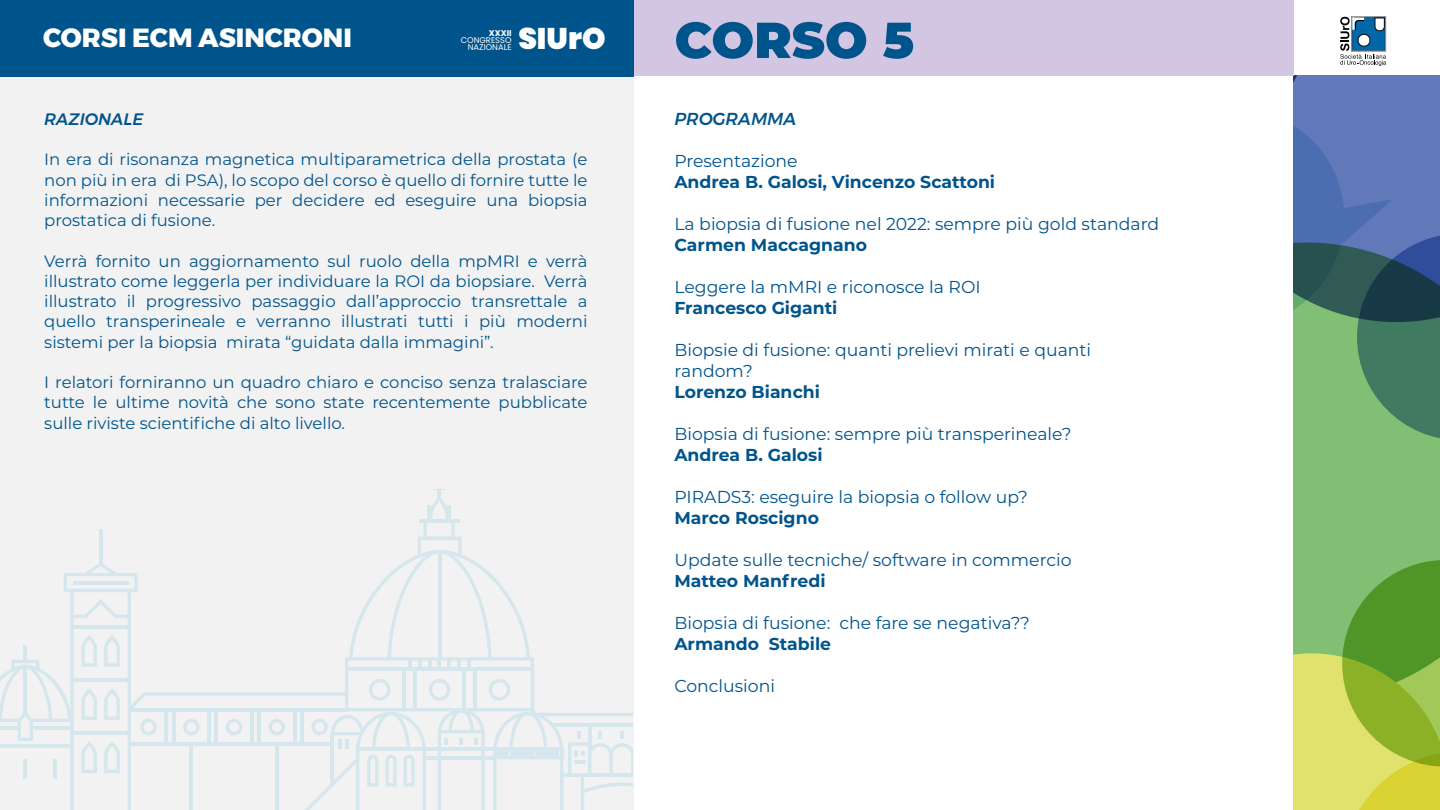
<style>
.page{position:relative;width:1440px;height:810px;background:#fff}
.page>*{position:absolute;margin:0;border:0;box-sizing:border-box;transform-origin:0 0}
.t1{font:900 50.4px "Montserrat";color:#00548c}
.t2{font:900 29.85px "Poppins";color:#fff}
.t3{font:800 26.17px "Montserrat";color:#fff}
.t4{font:17.25px/21px "Montserrat";color:#00548c}
.t5{font:700 17.25px "Montserrat";color:#00548c}
.t6{font:italic 500 17.25px "Montserrat";color:#00548c}
.t7{font:16.5px/20.2px "Montserrat";color:#00548c;text-align:justify}
.t8{font:italic 500 16.5px "Montserrat";color:#00548c}
.t9{font:8.32px/7.1px "Poppins";color:#fff;text-align:right}
.t10{font:700 8.32px "Poppins";color:#fff}
</style>
<div class="page">
<div style="left:0;top:76px;width:633px;height:734px;background:#f2f2f2"></div>
<hr style="left:437px;top:490px;width:4px;height:10px;background:#d5e7ec">
<svg style="left:0;top:498px;width:632px;height:312px"></svg>
<hr style="left:588px;top:725px;width:3px;height:27px;background:#009bc1">
<div style="left:1293px;top:440px;width:146px;height:120px;background:#80bf74"></div>
<svg style="left:1293px;top:560px;width:146px;height:250px;background:#9dbf4e"></svg>
<svg style="left:1293px;top:76px;width:146px;height:364px;background:#557d8b"></svg>
<div style="left:0;top:0;width:633px;height:76px;background:#00548c"></div>
<div style="left:633px;top:0;width:660px;height:76px;background:#d2c6e3"></div>
<svg style="left:1340px;top:16px;width:46px;height:50px"></svg>
<h3 class="t3" style="left:43px;top:17px;width:310px">CORSI ECM ASINCRONI</h3>
<h1 class="t1" style="left:674px;top:2px;width:241px">CORSO 5</h1>
<p class="t10" style="left:489px;top:28px;width:24px">XXXII</p>
<p class="t9" style="left:460px;top:36px;width:52px">CONGRESSO<br>NAZIONALE</p>
<h2 class="t2" style="left:518px;top:21px;width:89px">SIUrO</h2>
<p class="t8" style="left:44px;top:106px;width:101px">RAZIONALE</p>
<p class="t7" style="left:44px;top:149px;width:544px">In era di risonanza magnetica multiparametrica della prostata (e non più in era di PSA), lo scopo del corso è quello di fornire tutte le informazioni necessarie per decidere ed eseguire una biopsia prostatica di fusione.</p>
<p class="t7" style="left:44px;top:250px;width:544px">Verrà fornito un aggiornamento sul ruolo della mpMRI e verrà illustrato come leggerla per individuare la ROI da biopsiare. Verrà illustrato il progressivo passaggio dall’approccio transrettale a quello transperineale e verranno illustrati tutti i più moderni sistemi per la biopsia mirata “guidata dalla immagini”.</p>
<p class="t7" style="left:44px;top:371px;width:544px">I relatori forniranno un quadro chiaro e conciso senza tralasciare tutte le ultime novità che sono state recentemente pubblicate sulle riviste scientifiche di alto livello.</p>
<p class="t6" style="left:674px;top:106px;width:123px">PROGRAMMA</p>
<p class="t4" style="left:674px;top:150px;width:125px">Presentazione</p>
<p class="t5" style="left:674px;top:170px;width:322px">Andrea B. Galosi, Vincenzo Scattoni</p>
<p class="t4" style="left:674px;top:213px;width:486px">La biopsia di fusione nel 2022: sempre più gold standard</p>
<p class="t5" style="left:674px;top:233px;width:194px">Carmen Maccagnano</p>
<p class="t4" style="left:674px;top:276px;width:308px">Leggere la mMRI e riconosce la ROI</p>
<p class="t5" style="left:674px;top:296px;width:165px">Francesco Giganti</p>
<p class="t4" style="left:674px;top:339px;width:418px">Biopsie di fusione: quanti prelievi mirati e quanti random?</p>
<p class="t5" style="left:674px;top:380px;width:147px">Lorenzo Bianchi</p>
<p class="t4" style="left:674px;top:423px;width:399px">Biopsia di fusione: sempre più transperineale?</p>
<p class="t5" style="left:674px;top:443px;width:150px">Andrea B. Galosi</p>
<p class="t4" style="left:674px;top:486px;width:355px">PIRADS3: eseguire la biopsia o follow up?</p>
<p class="t5" style="left:674px;top:506px;width:146px">Marco Roscigno</p>
<p class="t4" style="left:674px;top:549px;width:398px">Update sulle tecniche/ software in commercio</p>
<p class="t5" style="left:674px;top:569px;width:153px">Matteo Manfredi</p>
<p class="t4" style="left:674px;top:612px;width:357px">Biopsia di fusione: che fare se negativa??</p>
<p class="t5" style="left:674px;top:632px;width:158px">Armando Stabile</p>
<p class="t4" style="left:674px;top:675px;width:102px">Conclusioni</p>
</div>
